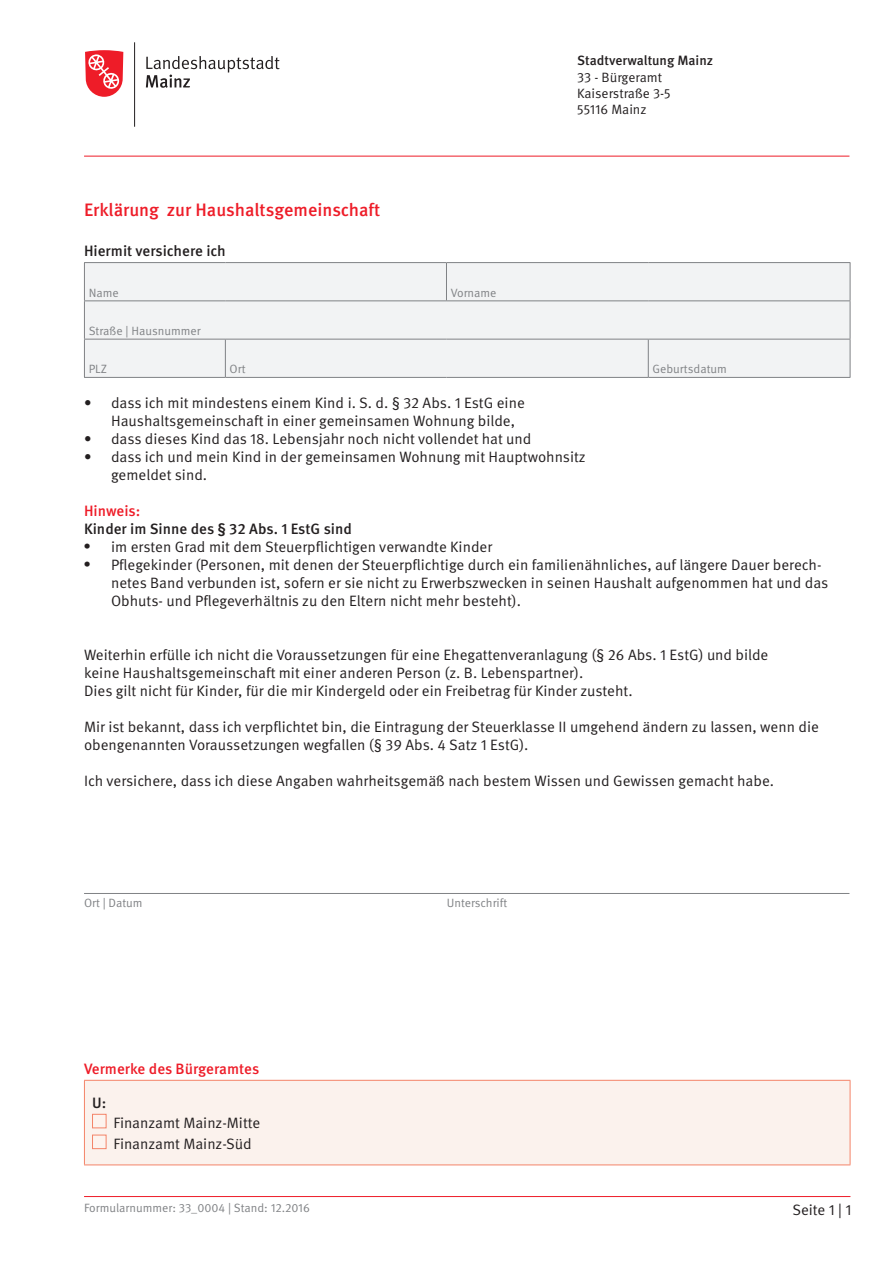
<style>
.page{position:relative;width:893px;height:1263px;background:#fff}
.page>*{position:absolute;margin:0;border:0;box-sizing:border-box;transform-origin:0 0}
.t1{font:500 18px "Meta OT";color:#ee1c28}
.t2{font:15px/18px "Meta OT";color:#231f20}
.t3{font:500 15px "Meta OT";color:#231f20}
.t4{font:500 15px "Meta OT";color:#ee1c28}
.t5{font:13.5px/16.2px "Meta OT";color:#231f20}
.t6{font:500 13.5px "Meta OT";color:#231f20}
.t7{font:12px "Meta OT";color:#808285}
.s1{font-weight:500}
.s2{font-family:"Times";font-size:18px}
</style>
<div class="page">
<svg style="left:146px;top:56px;width:134px;height:32px"></svg>
<hr style="left:134px;top:42px;width:1px;height:85px;background:#231f20">
<svg style="left:85px;top:50px;width:38px;height:47px"></svg>
<hr style="left:84px;top:156px;width:765px;height:1px;background:#ee1c28">
<hr style="left:84px;top:1196px;width:766px;height:1px;background:#ee1c28">
<div style="left:85px;top:263px;width:765px;height:114px;background:#f2f3f4"></div>
<hr style="left:84px;top:262px;width:141px;height:1px;background:#808285">
<hr style="left:84px;top:263px;width:1px;height:37px;background:#808285">
<hr style="left:225px;top:262px;width:221px;height:1px;background:#808285">
<hr style="left:446px;top:262px;width:202px;height:1px;background:#808285">
<hr style="left:446px;top:263px;width:1px;height:37px;background:#808285">
<hr style="left:648px;top:262px;width:202px;height:1px;background:#808285">
<hr style="left:850px;top:263px;width:1px;height:37px;background:#808285">
<hr style="left:84px;top:300px;width:141px;height:1px;background:#808285">
<hr style="left:84px;top:301px;width:1px;height:38px;background:#808285">
<hr style="left:225px;top:300px;width:221px;height:1px;background:#808285">
<hr style="left:446px;top:300px;width:202px;height:1px;background:#808285">
<hr style="left:648px;top:300px;width:202px;height:1px;background:#808285">
<hr style="left:850px;top:301px;width:1px;height:38px;background:#808285">
<hr style="left:84px;top:339px;width:141px;height:1px;background:#808285">
<hr style="left:84px;top:339px;width:1px;height:38px;background:#808285">
<hr style="left:225px;top:339px;width:221px;height:1px;background:#808285">
<hr style="left:225px;top:339px;width:1px;height:38px;background:#808285">
<hr style="left:446px;top:339px;width:202px;height:1px;background:#808285">
<hr style="left:648px;top:339px;width:202px;height:1px;background:#808285">
<hr style="left:648px;top:339px;width:1px;height:38px;background:#808285">
<hr style="left:850px;top:339px;width:1px;height:38px;background:#808285">
<hr style="left:84px;top:377px;width:141px;height:1px;background:#808285">
<hr style="left:225px;top:377px;width:221px;height:1px;background:#808285">
<hr style="left:446px;top:377px;width:202px;height:1px;background:#808285">
<hr style="left:648px;top:377px;width:202px;height:1px;background:#808285">
<hr style="left:84px;top:893px;width:765px;height:1px;background:#808285">
<div style="left:84px;top:1080px;width:766px;height:85px;background:#fbf2ed"></div>
<hr style="left:84px;top:1080px;width:766px;height:1px;background:#f48469">
<hr style="left:84px;top:1081px;width:1px;height:83px;background:#f48469">
<hr style="left:850px;top:1081px;width:1px;height:83px;background:#f48469">
<hr style="left:84px;top:1164px;width:766px;height:1px;background:#f48469">
<div style="left:92px;top:1114px;width:14px;height:14px;background:#fdf3ee;border:1px solid #f48469"></div>
<div style="left:92px;top:1135px;width:14px;height:14px;background:#fdf3ee;border:1px solid #f48469"></div>
<p class="t6" style="left:577px;top:52px;width:137px">Stadtverwaltung Mainz</p>
<p class="t5" style="left:577px;top:69px;width:95px">33 - Bürgeramt<br>Kaiserstraße 3-5<br>55116 Mainz</p>
<p class="t1" style="left:84px;top:199px;width:298px">Erklärung zur Haushaltsgemeinschaft</p>
<p class="t3" style="left:84px;top:242px;width:143px">Hiermit versichere ich</p>
<p class="t7" style="left:89px;top:285px;width:32px">Name</p>
<p class="t7" style="left:451px;top:285px;width:47px">Vorname</p>
<p class="t7" style="left:89px;top:323px;width:114px">Straße | Hausnummer</p>
<p class="t7" style="left:89px;top:362px;width:20px">PLZ</p>
<p class="t7" style="left:230px;top:362px;width:18px">Ort</p>
<p class="t7" style="left:652px;top:362px;width:76px">Geburtsdatum</p>
<p class="t2" style="left:111px;top:394px;width:415px;text-indent:-27px"><span class="s1">•</span> dass ich mit mindestens einem Kind i. S. d. § 32 Abs. 1 EstG eine<br>Haushaltsgemeinschaft in einer gemeinsamen Wohnung bilde,</p>
<p class="t2" style="left:84px;top:430px;width:449px"><span class="s1">•</span> dass dieses Kind das 18. Lebensjahr noch nicht vollendet hat und</p>
<p class="t2" style="left:111px;top:448px;width:476px;text-indent:-27px"><span class="s1">•</span> dass ich und mein Kind in der gemeinsamen Wohnung mit Hauptwohnsitz gemeldet sind.</p>
<p class="t4" style="left:84px;top:501px;width:58px">Hinweis:</p>
<p class="t3" style="left:84px;top:519px;width:269px">Kinder im Sinne des § 32 Abs. 1 EstG sind</p>
<p class="t2" style="left:84px;top:538px;width:410px"><span class="s2">•</span> im ersten Grad mit dem Steuerpflichtigen verwandte Kinder</p>
<p class="t2" style="left:111px;top:556px;width:719px;text-indent:-27px"><span class="s2">•</span> Pflegekinder (Personen, mit denen der Steuerpflichtige durch ein familienähnliches, auf längere Dauer berech&shy;netes Band verbunden ist, sofern er sie nicht zu Erwerbszwecken in seinen Haushalt aufgenommen hat und das<br>Obhuts- und Pflegeverhältnis zu den Eltern nicht mehr besteht).</p>
<p class="t2" style="left:84px;top:646px;width:686px">Weiterhin erfülle ich nicht die Voraussetzungen für eine Ehegattenveranlagung (§ 26 Abs. 1 EstG) und bilde keine Haushaltsgemeinschaft mit einer anderen Person (z. B. Lebenspartner).<br>Dies gilt nicht für Kinder, für die mir Kindergeld oder ein Freibetrag für Kinder zusteht.</p>
<p class="t2" style="left:84px;top:718px;width:736px">Mir ist bekannt, dass ich verpflichtet bin, die Eintragung der Steuerklasse II umgehend ändern zu lassen, wenn die obengenannten Voraussetzungen wegfallen (§ 39 Abs. 4 Satz 1 EstG).</p>
<p class="t2" style="left:84px;top:772px;width:692px">Ich versichere, dass ich diese Angaben wahrheitsgemäß nach bestem Wissen und Gewissen gemacht habe.</p>
<p class="t7" style="left:84px;top:896px;width:60px">Ort | Datum</p>
<p class="t7" style="left:447px;top:896px;width:62px">Unterschrift</p>
<p class="t4" style="left:84px;top:1059px;width:177px">Vermerke des Bürgeramtes</p>
<p class="t3" style="left:92px;top:1093px;width:16px">U:</p>
<p class="t2" style="left:113px;top:1113px;width:148px;line-height:20.7px">Finanzamt Mainz-Mitte<br>Finanzamt Mainz-Süd</p>
<p class="t7" style="left:84px;top:1201px;width:227px">Formularnummer: 33_0004 | Stand: 12.2016</p>
<p class="t2" style="left:792px;top:1201px;width:61px">Seite 1 | 1</p>
</div>
